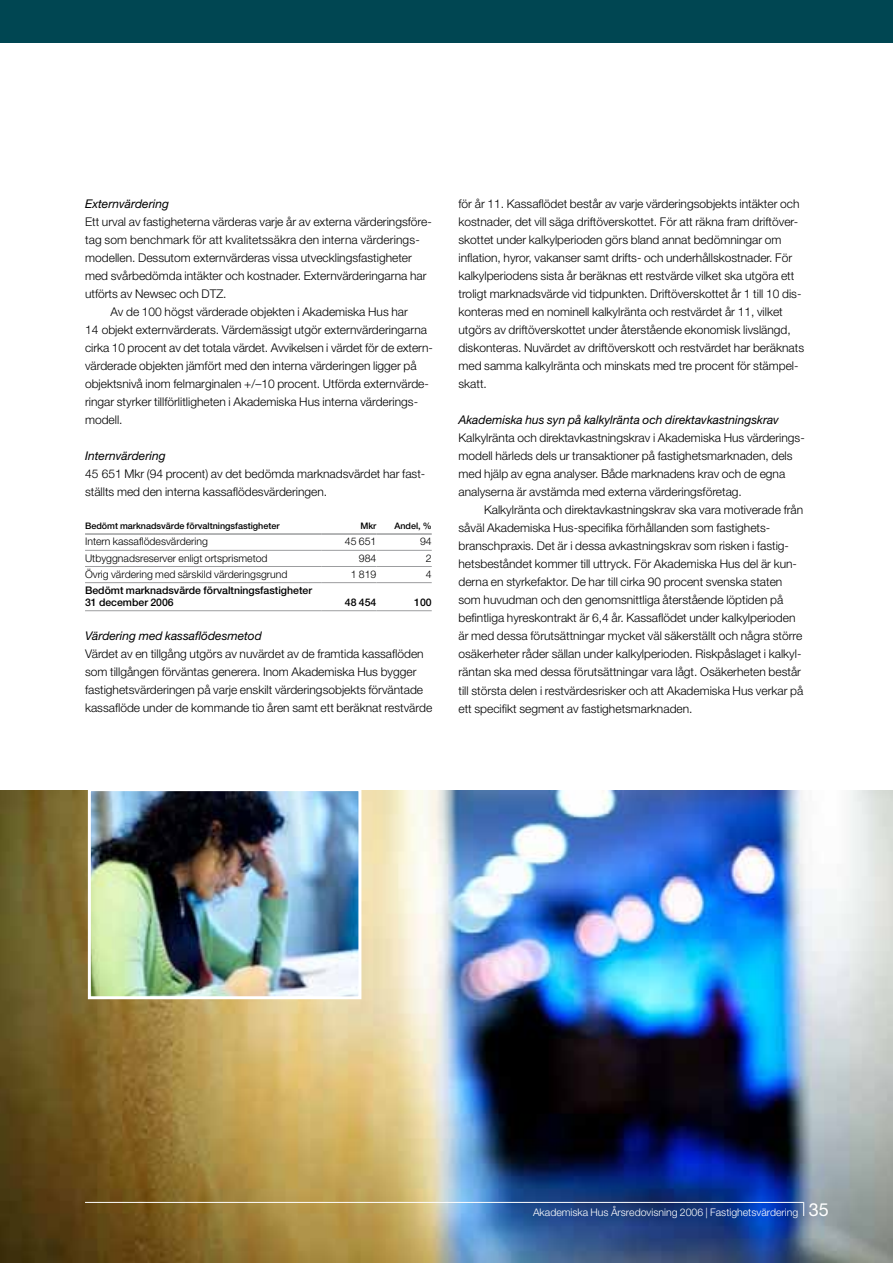
<style>
.page{position:relative;width:893px;height:1263px;background:#fff}
.page>*{position:absolute;margin:0;border:0;box-sizing:border-box;transform-origin:0 0}
.t1{font:300 12px/18px "Helvetica Neue LT Std";color:#000}
.t2{font:italic 12px "Helvetica Neue LT Std";color:#000}
.t3{font:300 10.5px "Helvetica Neue LT Std";color:#000}
.t4{font:500 10.5px/12px "Helvetica Neue LT Std";color:#000}
.t5{font:300 10.5px "Helvetica Neue LT Std";color:#fff}
.t6{font:500 9px "Helvetica Neue LT Std";color:#000}
.s1{font-weight:400;font-size:18px}
</style>
<div class="page">
<div style="left:0;top:0;width:893px;height:43px;background:#004652"></div>
<img style="left:0;top:791px;width:893px;height:472px">
<img style="left:92px;top:792px;width:265px;height:203px">
<div style="left:88px;top:788px;width:273px;height:211px;border:3px solid #fff"></div>
<hr style="left:85px;top:533px;width:236px;height:2px;background:#9c9d9f">
<hr style="left:321px;top:533px;width:55px;height:2px;background:#9c9d9f">
<hr style="left:376px;top:533px;width:56px;height:2px;background:#9c9d9f">
<hr style="left:85px;top:550px;width:236px;height:1px;background:#9c9d9f">
<hr style="left:321px;top:550px;width:55px;height:1px;background:#9c9d9f">
<hr style="left:376px;top:550px;width:56px;height:1px;background:#9c9d9f">
<hr style="left:85px;top:566px;width:236px;height:1px;background:#9c9d9f">
<hr style="left:321px;top:566px;width:55px;height:1px;background:#9c9d9f">
<hr style="left:376px;top:566px;width:56px;height:1px;background:#9c9d9f">
<hr style="left:85px;top:582px;width:236px;height:1px;background:#9c9d9f">
<hr style="left:321px;top:582px;width:55px;height:1px;background:#9c9d9f">
<hr style="left:376px;top:582px;width:56px;height:1px;background:#9c9d9f">
<hr style="left:85px;top:610px;width:236px;height:1px;background:#9c9d9f">
<hr style="left:321px;top:610px;width:55px;height:1px;background:#9c9d9f">
<hr style="left:376px;top:610px;width:56px;height:1px;background:#9c9d9f">
<hr style="left:85px;top:1202px;width:719px;height:1px;background:#fff">
<svg style="left:803px;top:1202px;width:1px;height:14px"></svg>
<p class="t2" style="left:85px;top:197px;width:85px">Externvärdering</p>
<p class="t1" style="left:85px;top:213px;width:348px">Ett urval av fastigheterna värderas varje år av externa värderingsföre-</p>
<p class="t1" style="left:85px;top:231px;width:336px">tag som benchmark för att kvalitetssäkra den interna värderings-</p>
<p class="t1" style="left:85px;top:249px;width:328px">modellen. Dessutom externvärderas vissa utvecklingsfastigheter</p>
<p class="t1" style="left:85px;top:267px;width:343px">med svårbedömda intäkter och kostnader. Externvärderingarna har</p>
<p class="t1" style="left:85px;top:285px;width:143px">utförts av Newsec och DTZ.</p>
<p class="t1" style="left:111px;top:303px;width:299px">Av de 100 högst värderade objekten i Akademiska Hus har</p>
<p class="t1" style="left:85px;top:321px;width:343px">14 objekt externvärderats. Värdemässigt utgör externvärderingarna</p>
<p class="t1" style="left:85px;top:339px;width:348px">cirka 10 procent av det totala värdet. Avvikelsen i värdet för de extern-</p>
<p class="t1" style="left:85px;top:357px;width:333px">värderade objekten jämfört med den interna värderingen ligger på</p>
<p class="t1" style="left:85px;top:375px;width:345px">objektsnivå inom felmarginalen +/–10 procent. Utförda externvärde-</p>
<p class="t1" style="left:85px;top:393px;width:335px">ringar styrker tillförlitligheten i Akademiska Hus interna värderings-</p>
<p class="t1" style="left:85px;top:411px;width:39px">modell.</p>
<p class="t2" style="left:85px;top:449px;width:82px">Internvärdering</p>
<p class="t1" style="left:85px;top:465px;width:342px">45 651 Mkr (94 procent) av det bedömda marknadsvärdet har fast&shy;ställts med den interna kassaflödesvärderingen.</p>
<p class="t6" style="left:85px;top:520px;width:196px">Bedömt marknadsvärde förvaltningsfastigheter</p>
<p class="t6" style="left:360px;top:520px;width:18px">Mkr</p>
<p class="t6" style="left:394px;top:520px;width:39px">Andel, %</p>
<p class="t3" style="left:85px;top:535px;width:124px">Intern kassaflödesvärdering</p>
<p class="t3" style="left:345px;top:535px;width:33px">45 651</p>
<p class="t3" style="left:420px;top:535px;width:13px">94</p>
<p class="t3" style="left:85px;top:551px;width:184px">Utbyggnadsreserver enligt ortsprismetod</p>
<p class="t3" style="left:359px;top:551px;width:19px">984</p>
<p class="t3" style="left:426px;top:551px;width:7px">2</p>
<p class="t3" style="left:85px;top:568px;width:204px">Övrig värdering med särskild värderingsgrund</p>
<p class="t3" style="left:351px;top:568px;width:27px">1 819</p>
<p class="t3" style="left:426px;top:568px;width:7px">4</p>
<p class="t4" style="left:85px;top:584px;width:228px">Bedömt marknadsvärde förvaltningsfastigheter<br>31 december 2006</p>
<p class="t4" style="left:345px;top:596px;width:33px">48 454</p>
<p class="t4" style="left:414px;top:596px;width:19px">100</p>
<p class="t2" style="left:85px;top:629px;width:178px">Värdering med kassaflödesmetod</p>
<p class="t1" style="left:85px;top:645px;width:349px">Värdet av en tillgång utgörs av nuvärdet av de framtida kassaflöden som tillgången förväntas generera. Inom Akademiska Hus bygger fastighetsvärderingen på varje enskilt värderingsobjekts förväntade kassaflöde under de kommande tio åren samt ett beräknat restvärde</p>
<p class="t1" style="left:459px;top:195px;width:347px">för år 11. Kassaflödet består av varje värderingsobjekts intäkter och kostnader, det vill säga driftöverskottet. För att räkna fram driftöver&shy;skottet under kalkylperioden görs bland annat bedömningar om inflation, hyror, vakanser samt drifts- och underhållskostnader. För kalkylperiodens sista år beräknas ett restvärde vilket ska utgöra ett troligt marknadsvärde vid tidpunkten. Driftöverskottet år 1 till 10 dis&shy;konteras med en nominell kalkylränta och restvärdet år 11, vilket utgörs av driftöverskottet under återstående ekonomisk livslängd, diskonteras. Nuvärdet av driftöverskott och restvärdet har beräknats med samma kalkylränta och minskats med tre procent för stämpel&shy;skatt.</p>
<p class="t2" style="left:459px;top:413px;width:322px">Akademiska hus syn på kalkylränta och direktavkastningskrav</p>
<p class="t1" style="left:459px;top:429px;width:348px">Kalkylränta och direktavkastningskrav i Akademiska Hus värderings&shy;modell härleds dels ur transaktioner på fastighetsmarknaden, dels med hjälp av egna analyser. Både marknadens krav och de egna analyserna är avstämda med externa värderingsföretag.</p>
<p class="t1" style="left:459px;top:501px;width:346px;text-indent:26px">Kalkylränta och direktavkastningskrav ska vara motiverade från såväl Akademiska Hus-specifika förhållanden som fastighets&shy;branschpraxis. Det är i dessa avkastningskrav som risken i fastig&shy;hetsbeståndet kommer till uttryck. För Akademiska Hus del är kun&shy;derna en styrkefaktor. De har till cirka 90 procent svenska staten som huvudman och den genomsnittliga återstående löptiden på befintliga hyreskontrakt är 6,4 år. Kassaflödet under kalkylperioden är med dessa förutsättningar mycket väl säkerställt och några större osäkerheter råder sällan under kalkylperioden. Riskpåslaget i kalkyl&shy;räntan ska med dessa förutsättningar vara lågt. Osäkerheten består till största delen i restvärdesrisker och att Akademiska Hus verkar på ett specifikt segment av fastighetsmarknaden.</p>
<p class="t5" style="left:533px;top:1206px;width:297px">Akademiska Hus Årsredovisning 2006 | Fastighetsvärdering <span class="s1">35</span></p>
</div>
